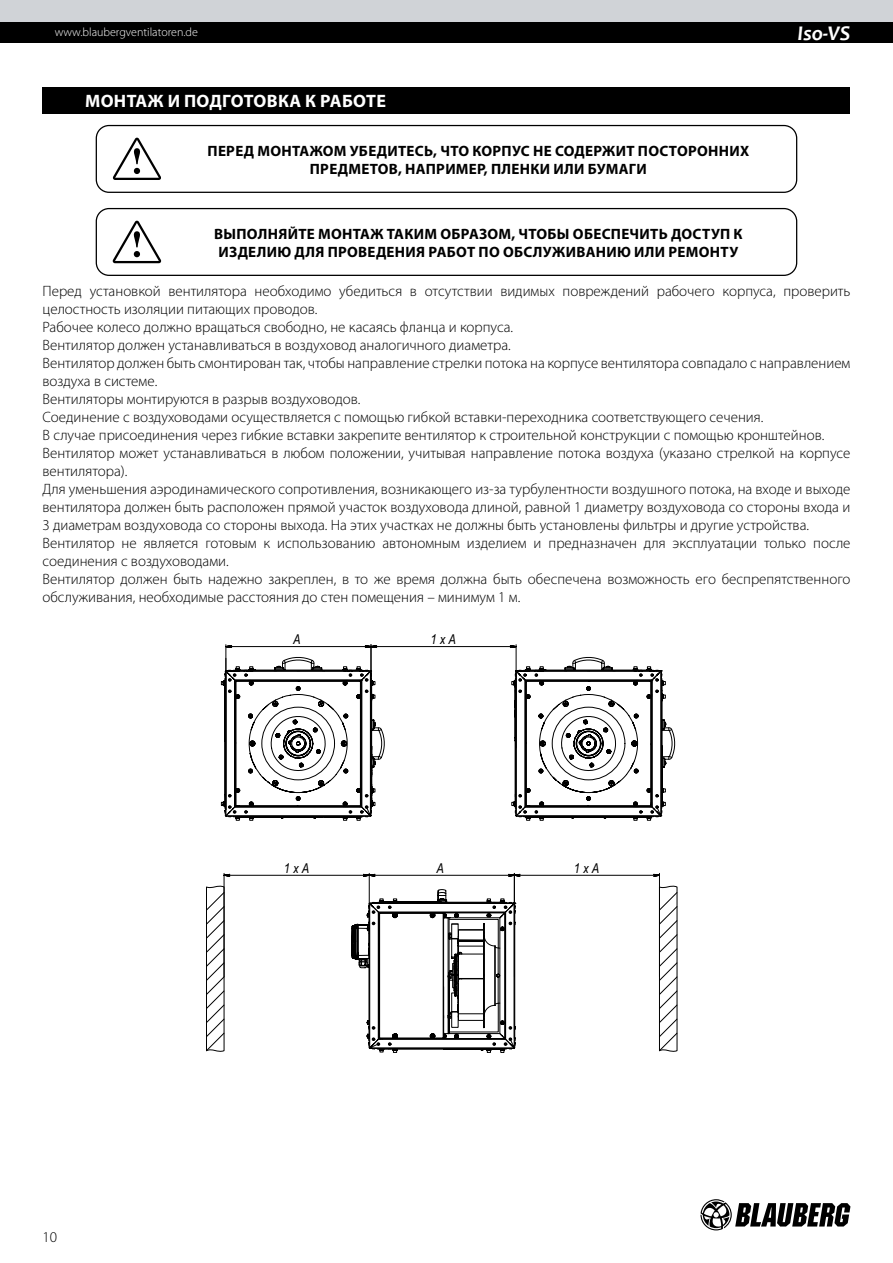
<style>
.page{position:relative;width:893px;height:1263px;background:#fff}
.page>*{position:absolute;margin:0;border:0;box-sizing:border-box;transform-origin:0 0}
.t1{font:italic 700 21px "Candara";color:#fff}
.t2{font:700 18px "Myriad Pro";letter-spacing:.02em;color:#fff}
.t3{font:300 15px/18px "Myriad Pro";color:#000}
.t4{font:700 15px/18px "Myriad Pro";letter-spacing:.02em;color:#000;text-align:center}
.t5{font:italic 13.5px "Arial Narrow";color:#000}
.t6{font:300 12px "Myriad Pro";color:#fff}
</style>
<div class="page">
<div style="left:96px;top:208px;width:701px;height:68px;border:1px solid #000;border-radius:13px"></div>
<svg style="left:113px;top:221px;width:48px;height:42px"></svg>
<div style="left:96px;top:125px;width:701px;height:68px;border:1px solid #000;border-radius:13px"></div>
<svg style="left:113px;top:138px;width:48px;height:42px"></svg>
<div style="left:43px;top:87px;width:807px;height:27px;background:#000"></div>
<hr style="left:226px;top:645px;width:1px;height:165px;background:#000">
<hr style="left:226px;top:646px;width:145px;height:1px;background:#000">
<svg style="left:225px;top:644px;width:15px;height:4px"></svg>
<hr style="left:371px;top:645px;width:1px;height:165px;background:#000">
<hr style="left:371px;top:646px;width:145px;height:1px;background:#000">
<svg style="left:357px;top:644px;width:28px;height:4px"></svg>
<hr style="left:369px;top:873px;width:1px;height:165px;background:#000">
<hr style="left:369px;top:875px;width:145px;height:1px;background:#000">
<hr style="left:659px;top:873px;width:1px;height:104px;background:#000">
<hr style="left:514px;top:873px;width:1px;height:165px;background:#000">
<hr style="left:514px;top:875px;width:145px;height:1px;background:#000">
<svg style="left:645px;top:873px;width:15px;height:4px"></svg>
<svg style="left:500px;top:872px;width:29px;height:5px"></svg>
<hr style="left:224px;top:873px;width:1px;height:104px;background:#000">
<hr style="left:224px;top:875px;width:145px;height:1px;background:#000">
<svg style="left:355px;top:873px;width:28px;height:4px"></svg>
<svg style="left:224px;top:873px;width:14px;height:4px"></svg>
<svg style="left:659px;top:885px;width:18px;height:167px"></svg>
<svg style="left:206px;top:884px;width:19px;height:168px"></svg>
<svg style="left:502px;top:644px;width:173px;height:177px"></svg>
<svg style="left:220px;top:657px;width:165px;height:164px"></svg>
<svg style="left:351px;top:889px;width:165px;height:164px"></svg>
<div style="left:0;top:21px;width:893px;height:22px;background:#000"></div>
<svg style="left:700px;top:1199px;width:150px;height:31px"></svg>
<div style="left:0;top:0;width:893px;height:21px;background:#d0d3d7"></div>
<p class="t6" style="left:55px;top:26px;width:145px">www.blaubergventilatoren.de</p>
<h1 class="t1" style="left:797px;top:20px;width:54px">Iso-VS</h1>
<p class="t2" style="left:85px;top:89px;width:302px">МОНТАЖ И ПОДГОТОВКА К РАБОТЕ</p>
<p class="t4" style="left:208px;top:141px;width:543px">ПЕРЕД МОНТАЖОМ УБЕДИТЕСЬ, ЧТО КОРПУС НЕ СОДЕРЖИТ ПОСТОРОННИХ<br>ПРЕДМЕТОВ, НАПРИМЕР, ПЛЕНКИ ИЛИ БУМАГИ</p>
<p class="t4" style="left:214px;top:224px;width:530px">ВЫПОЛНЯЙТЕ МОНТАЖ ТАКИМ ОБРАЗОМ, ЧТОБЫ ОБЕСПЕЧИТЬ ДОСТУП К<br>ИЗДЕЛИЮ ДЛЯ ПРОВЕДЕНИЯ РАБОТ ПО ОБСЛУЖИВАНИЮ ИЛИ РЕМОНТУ</p>
<p class="t3" style="left:43px;top:282px;width:809px">Перед установкой вентилятора необходимо убедиться в отсутствии видимых повреждений рабочего корпуса, проверить целостность изоляции питающих проводов.<br>Рабочее колесо должно вращаться свободно, не касаясь фланца и корпуса.<br>Вентилятор должен устанавливаться в воздуховод аналогичного диаметра.<br>Вентилятор должен быть смонтирован так, чтобы направление стрелки потока на корпусе вентилятора совпадало с направлением воздуха в системе.<br>Вентиляторы монтируются в разрыв воздуховодов.<br>Соединение с воздуховодами осуществляется с помощью гибкой вставки-переходника соответствующего сечения.<br>В случае присоединения через гибкие вставки закрепите вентилятор к строительной конструкции с помощью кронштейнов.<br>Вентилятор может устанавливаться в любом положении, учитывая направление потока воздуха (указано стрелкой на корпусе вентилятора).<br>Для уменьшения аэродинамического сопротивления, возникающего из-за турбулентности воздушного потока, на входе и выходе вентилятора должен быть расположен прямой участок воздуховода длиной, равной 1 диаметру воздуховода со стороны входа и 3 диаметрам воздуховода со стороны выхода. На этих участках не должны быть установлены фильтры и другие устройства.<br>Вентилятор не является готовым к использованию автономным изделием и предназначен для эксплуатации только после соединения с воздуховодами.<br>Вентилятор должен быть надежно закреплен, в то же время должна быть обеспечена возможность его беспрепятственного обслуживания, необходимые расстояния до стен помещения – минимум 1 м.</p>
<p class="t5" style="left:293px;top:630px;width:9px">A</p>
<p class="t5" style="left:431px;top:630px;width:27px">1 x A</p>
<p class="t3" style="left:43px;top:1228px;width:16px">10</p>
<p class="t5" style="left:284px;top:858px;width:27px">1 x A</p>
<p class="t5" style="left:436px;top:858px;width:9px">A</p>
<p class="t5" style="left:574px;top:858px;width:27px">1 x A</p>
</div>
